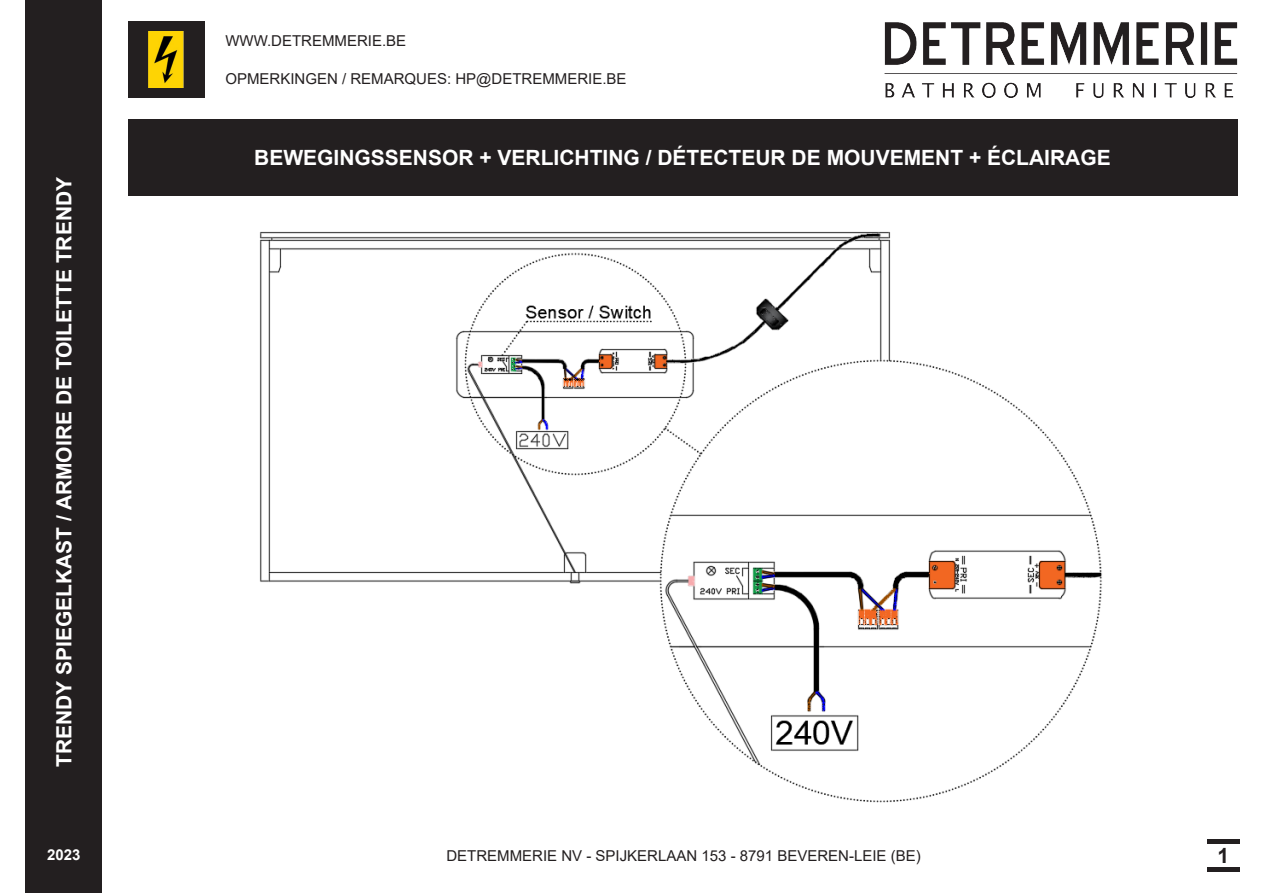
<style>
.page{position:relative;width:1263px;height:893px;background:#fff}
.page>*{position:absolute;margin:0;border:0;box-sizing:border-box;transform-origin:0 0}
.t1{font:700 21px "Arial";color:#fff}
.t2{font:700 21px "Arial";color:#231f20}
.t3{font:15px "Arial";color:#231f20}
.t4{font:700 15px "Arial";color:#fff}
</style>
<div class="page">
<img style="left:259px;top:231px;width:843px;height:572px">
<div style="left:26px;top:0;width:76px;height:893px;background:#231f20"></div>
<img style="left:885px;top:22px;width:352px;height:76px">
<div style="left:128px;top:119px;width:1109px;height:77px;background:#231f20"></div>
<div style="left:128px;top:21px;width:76px;height:77px;background:#231f20"></div>
<hr style="left:1207px;top:839px;width:32px;height:4px;background:#231f20">
<div style="left:1207px;top:867px;width:32px;height:5px;background:#231f20"></div>
<img style="left:149px;top:32px;width:34px;height:55px">
<p class="t1" style="left:49px;top:767px;width:592px;rotate:-90deg">TRENDY SPIEGELKAST / ARMOIRE DE TOILETTE TRENDY</p>
<p class="t4" style="left:47px;top:844px;width:35px">2023</p>
<p class="t3" style="left:225px;top:30px;width:182px">WWW.DETREMMERIE.BE</p>
<p class="t3" style="left:225px;top:69px;width:403px">OPMERKINGEN / REMARQUES: HP@DETREMMERIE.BE</p>
<p class="t1" style="left:254px;top:143px;width:858px">BEWEGINGSSENSOR + VERLICHTING / DÉTECTEUR DE MOUVEMENT + ÉCLAIRAGE</p>
<p class="t3" style="left:446px;top:845px;width:476px">DETREMMERIE NV - SPIJKERLAAN 153 - 8791 BEVEREN-LEIE (BE)</p>
<p class="t2" style="left:1217px;top:841px;width:13px">1</p>
</div>
